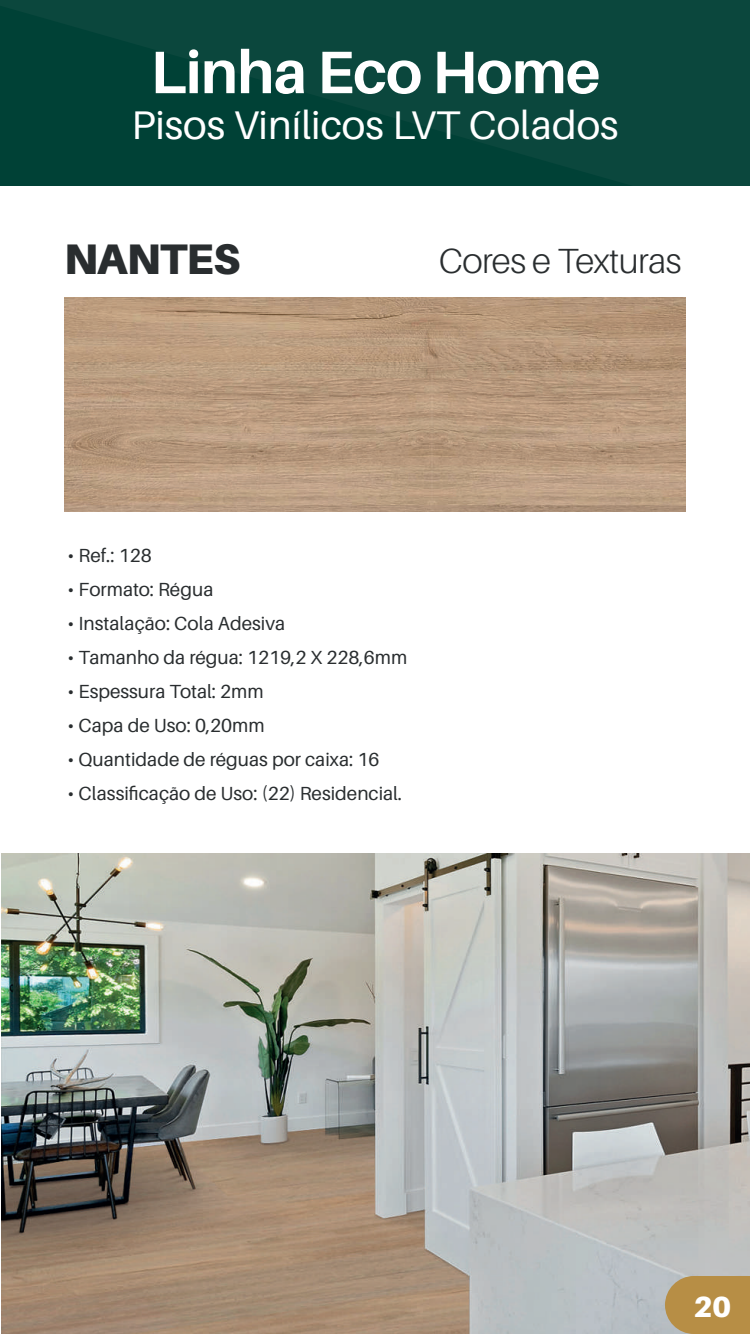
<style>
.page{position:relative;width:750px;height:1334px;background:#fff}
.page>*{position:absolute;margin:0;border:0;box-sizing:border-box;transform-origin:0 0}
.t1{font:700 60px "Aileron";letter-spacing:-.015em;color:#fff}
.t2{font:900 42.8px "Aileron";letter-spacing:-.015em;color:#292d2f}
.t3{font:40px "Aileron";color:#fff}
.t4{font:300 35px "Aileron";letter-spacing:-.015em;color:#292d2f}
.t5{font:900 29.2px "Aileron";color:#fff}
.t6{font:19px "Aileron";color:#292d2f}
</style>
<div class="page">
<img style="left:64px;top:297px;width:622px;height:215px">
<svg style="left:0;top:0;width:750px;height:186px;fill:#0b473d"></svg>
<img style="left:1px;top:853px;width:749px;height:481px">
<svg style="left:665px;top:1276px;width:85px;height:58px"></svg>
<h1 class="t1" style="left:150px;top:39px;width:452px">Linha Eco Home</h1>
<h3 class="t3" style="left:131px;top:103px;width:489px">Pisos Vinílicos LVT Colados</h3>
<h2 class="t2" style="left:64px;top:234px;width:178px">NANTES</h2>
<h3 class="t4" style="left:439px;top:242px;width:244px">Cores e Texturas</h3>
<p class="t6" style="left:68px;top:545px;width:86px">• Ref.: 128</p>
<p class="t6" style="left:68px;top:579px;width:147px">• Formato: Régua</p>
<p class="t6" style="left:68px;top:613px;width:219px">• Instalação: Cola Adesiva</p>
<p class="t6" style="left:68px;top:647px;width:341px">• Tamanho da régua: 1219,2 X 228,6mm</p>
<p class="t6" style="left:68px;top:681px;width:198px">• Espessura Total: 2mm</p>
<p class="t6" style="left:68px;top:715px;width:199px">• Capa de Uso: 0,20mm</p>
<p class="t6" style="left:68px;top:749px;width:313px">• Quantidade de réguas por caixa: 16</p>
<p class="t6" style="left:68px;top:783px;width:336px">• Classificação de Uso: (22) Residencial.</p>
<h3 class="t5" style="left:693px;top:1289px;width:40px">20</h3>
</div>
